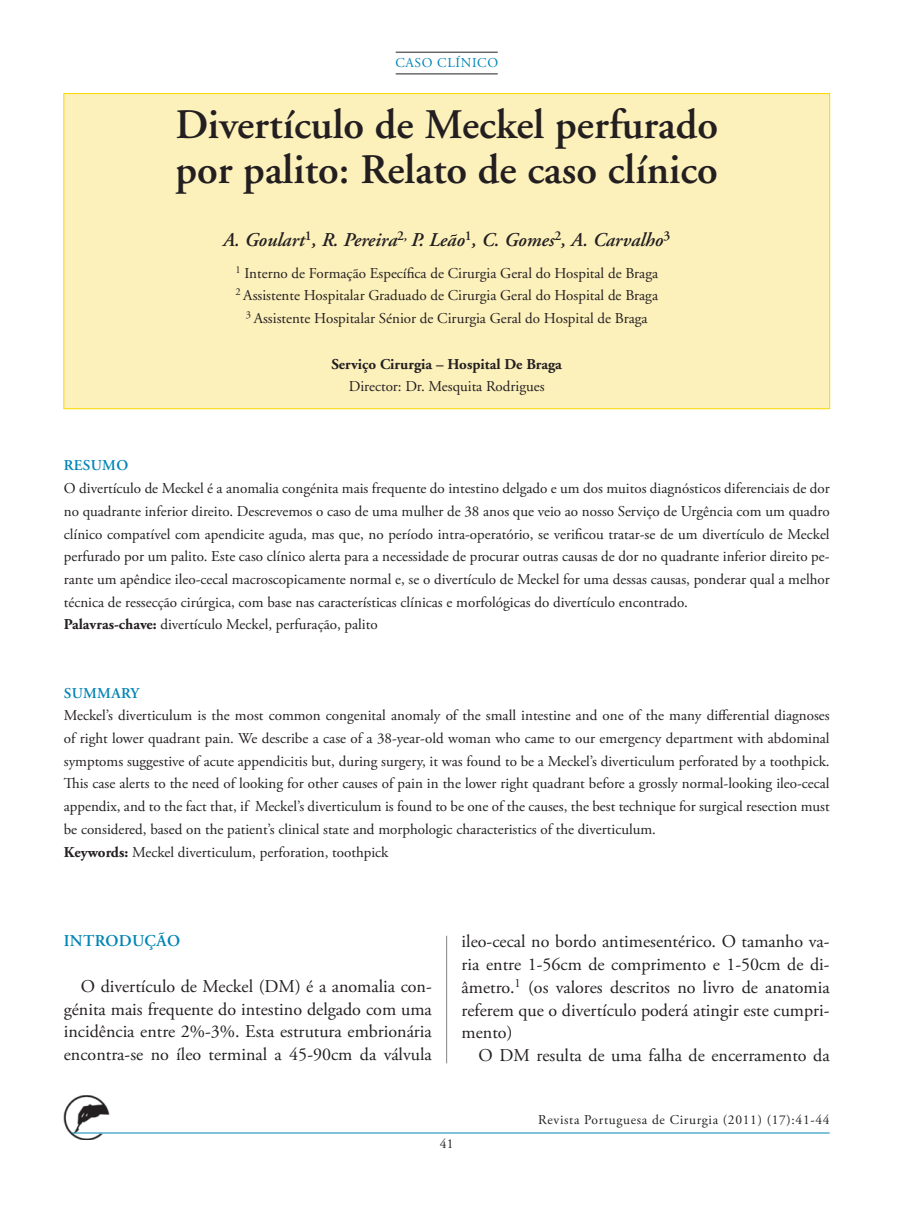
<style>
.page{position:relative;width:902px;height:1208px;background:#fff}
.page>*{position:absolute;margin:0;border:0;box-sizing:border-box;transform-origin:0 0}
.t1{font:600 42px/45px "Adobe Garamond";color:#231f20}
.t2{font:italic 600 19.5px "Adobe Garamond";color:#231f20}
.t3{font:18px/22.6px "Adobe Garamond Pro";color:#231f20;text-align:justify}
.t4{font:600 16.5px "Adobe Garamond";letter-spacing:.02em;color:#0084b5}
.t5{font:15px/22.6px "Adobe Garamond Pro";color:#231f20}
.t6{font:15px/22.6px "Adobe Garamond";color:#231f20;text-align:center}
.t7{font:700 15px "Adobe Garamond";color:#231f20}
.t8{font:600 15px "Adobe Garamond";letter-spacing:.02em;color:#0084b5}
.t9{font:13.5px "Adobe Garamond Pro";letter-spacing:.05em;color:#231f20}
.t10{font:13.5px "Adobe Garamond";letter-spacing:.05em;color:#0084b5}
.s1{font-weight:700}
</style>
<div class="page">
<img style="left:64px;top:1095px;width:45px;height:45px">
<hr style="left:72px;top:1132px;width:757px;height:1px;background:#0084b5">
<hr style="left:395px;top:52px;width:102px;height:1px;background:#231f20">
<hr style="left:395px;top:74px;width:102px;height:1px;background:#231f20">
<hr style="left:446px;top:935px;width:1px;height:128px;background:#808285">
<div style="left:64px;top:94px;width:765px;height:315px;background:#fcf0bb"></div>
<p class="t10" style="left:395px;top:58px;width:104px">CASO CLÍNICO</p>
<h1 class="t1" style="left:175px;top:106px;width:544px">Divertículo de Meckel perfurado por palito: Relato de caso clínico</h1>
<h2 class="t2" style="left:223px;top:232px;width:449px">A. Goulart<sup>1</sup>, R. Pereira<sup>2</sup><sup>,</sup> P. Leão<sup>1</sup>, C. Gomes<sup>2</sup>, A. Carvalho<sup>3</sup></h2>
<p class="t6" style="left:235px;top:263px;width:424px"><sup>1</sup> Interno de Formação Específica de Cirurgia Geral do Hospital de Braga<br><sup>2</sup> Assistente Hospitalar Graduado de Cirurgia Geral do Hospital de Braga<br><sup>3</sup> Assistente Hospitalar Sénior de Cirurgia Geral do Hospital de Braga</p>
<p class="t7" style="left:331px;top:358px;width:232px">Serviço Cirurgia – Hospital De Braga</p>
<p class="t6" style="left:349px;top:376px;width:197px">Director: Dr. Mesquita Rodrigues</p>
<p class="t8" style="left:64px;top:459px;width:66px">RESUMO</p>
<p class="t5" style="left:64px;top:478px;width:767px">O divertículo de Meckel é a anomalia congénita mais frequente do intestino delgado e um dos muitos diagnósticos diferenciais de dor no quadrante inferior direito. Descrevemos o caso de uma mulher de 38 anos que veio ao nosso Serviço de Urgência com um quadro clínico compatível com apendicite aguda, mas que, no período intra-operatório, se verificou tratar-se de um divertículo de Meckel perfurado por um palito. Este caso clínico alerta para a necessidade de procurar outras causas de dor no quadrante inferior direito pe&shy;rante um apêndice ileo-cecal macroscopicamente normal e, se o divertículo de Meckel for uma dessas causas, ponderar qual a melhor técnica de ressecção cirúrgica, com base nas características clínicas e morfológicas do divertículo encontrado.<br><span class="s1">Palavras-chave:</span> divertículo Meckel, perfuração, palito</p>
<p class="t8" style="left:64px;top:686px;width:77px">SUMMARY</p>
<p class="t5" style="left:64px;top:705px;width:767px">Meckel’s diverticulum is the most common congenital anomaly of the small intestine and one of the many differential diagnoses of right lower quadrant pain. We describe a case of a 38-year-old woman who came to our emergency department with abdominal symptoms suggestive of acute appendicitis but, during surgery, it was found to be a Meckel’s diverticulum perforated by a toothpick.<br>This case alerts to the need of looking for other causes of pain in the lower right quadrant before a grossly normal-looking ileo-cecal appendix, and to the fact that, if Meckel’s diverticulum is found to be one of the causes, the best technique for surgical resection must be considered, based on the patient’s clinical state and morphologic characteristics of the diverticulum.<br><span class="s1">Keywords:</span> Meckel diverticulum, perforation, toothpick</p>
<p class="t4" style="left:64px;top:934px;width:118px">INTRODUÇÃO</p>
<p class="t3" style="left:64px;top:976px;width:369px;text-indent:17px">O divertículo de Meckel (DM) é a anomalia con&shy;génita mais frequente do intestino delgado com uma incidência entre 2%-3%. Esta estrutura embrionária encontra-se no íleo terminal a 45-90cm da válvula</p>
<p class="t3" style="left:461px;top:932px;width:369px">ileo-cecal no bordo antimesentérico. O tamanho va&shy;ria entre 1-56cm de comprimento e 1-50cm de di&shy;âmetro.<sup>1</sup> (os valores descritos no livro de anatomia referem que o divertículo poderá atingir este cumpri&shy;mento)</p>
<p class="t3" style="left:478px;top:1045px;width:352px">O DM resulta de uma falha de encerramento da</p>
<p class="t9" style="left:440px;top:1138px;width:15px">41</p>
<p class="t9" style="left:538px;top:1114px;width:293px">Revista Portuguesa de Cirurgia (2011) (17):41-44</p>
</div>
